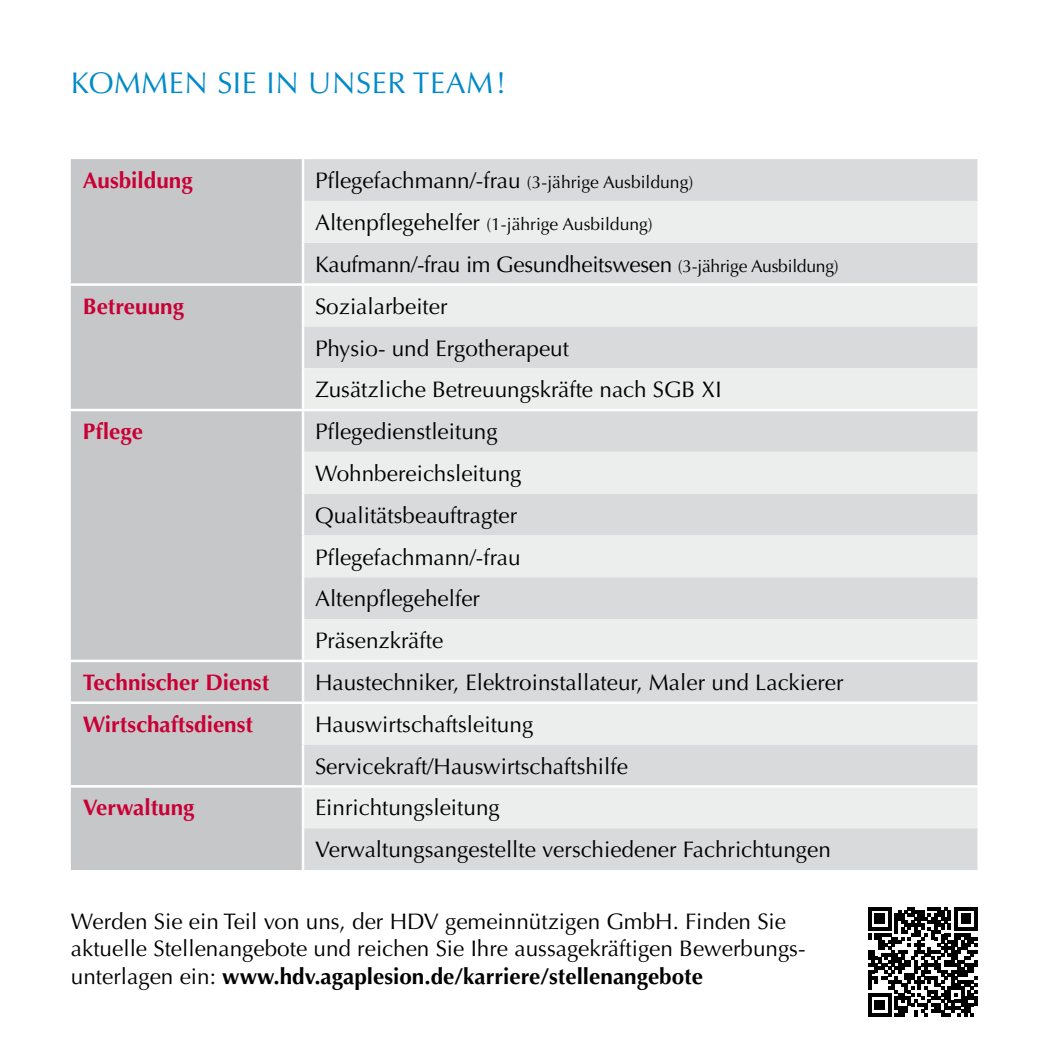
<style>
.page{position:relative;width:1049px;height:1049px;background:#fff}
.page>*{position:absolute;margin:0;border:0;box-sizing:border-box;transform-origin:0 0}
.t1{font:30px "Optima LT Pro";letter-spacing:.02em;color:#008ac9}
.t2{font:22.5px/41.8px "Optima LT Pro";color:#000}
.t3{font:700 22.5px "Optima LT Pro";color:#c90035}
.t4{font:17.5px "Optima LT Pro";color:#000}
.s1{font-size:22.5px}
.s2{font-size:17.5px}
.s3{font-weight:700}
</style>
<div class="page">
<div style="left:71px;top:159px;width:231px;height:711px;background:#c6c7c8"></div>
<div style="left:304px;top:159px;width:673px;height:711px;background:#d9dadb"></div>
<svg style="left:304px;top:201px;width:673px;height:627px;fill:#eceded"></svg>
<hr style="left:71px;top:283px;width:232px;height:3px;background:#fff">
<hr style="left:303px;top:283px;width:674px;height:3px;background:#fff">
<hr style="left:71px;top:409px;width:232px;height:2px;background:#fff">
<hr style="left:303px;top:409px;width:674px;height:2px;background:#fff">
<hr style="left:71px;top:660px;width:232px;height:2px;background:#fff">
<hr style="left:303px;top:660px;width:674px;height:2px;background:#fff">
<hr style="left:71px;top:701px;width:232px;height:3px;background:#fff">
<hr style="left:303px;top:701px;width:674px;height:3px;background:#fff">
<hr style="left:71px;top:785px;width:232px;height:3px;background:#fff">
<hr style="left:303px;top:785px;width:674px;height:3px;background:#fff">
<svg style="left:868px;top:907px;width:109px;height:109px"></svg>
<h1 class="t1" style="left:71px;top:64px;width:437px">KOMMEN SIE IN UNSER TEAM!</h1>
<p class="t3" style="left:83px;top:166px;width:111px">Ausbildung</p>
<p class="t4" style="left:315px;top:171px;width:380px"><span class="s1">Pflegefachmann/-frau</span> (3-jährige Ausbildung)</p>
<p class="t4" style="left:315px;top:213px;width:339px"><span class="s1">Altenpflegehelfer</span> (1-jährige Ausbildung)</p>
<p class="t2" style="left:315px;top:244px;width:525px">Kaufmann/-frau im Gesundheitswesen <span class="s2">(3-jährige Ausbildung)</span></p>
<p class="t3" style="left:83px;top:292px;width:103px">Betreuung</p>
<p class="t2" style="left:315px;top:285px;width:408px">Sozialarbeiter<br>Physio- und Ergotherapeut<br>Zusätzliche Betreuungskräfte nach SGB XI</p>
<p class="t3" style="left:83px;top:417px;width:62px">Pflege</p>
<p class="t2" style="left:315px;top:411px;width:208px">Pflegedienstleitung<br>Wohnbereichsleitung<br>Qualitätsbeauftragter<br>Pflegefachmann/-frau<br>Altenpflegehelfer<br>Präsenzkräfte</p>
<p class="t3" style="left:83px;top:668px;width:188px">Technischer Dienst</p>
<p class="t2" style="left:315px;top:662px;width:530px">Haustechniker, Elektroinstallateur, Maler und Lackierer</p>
<p class="t3" style="left:83px;top:710px;width:172px">Wirtschaftsdienst</p>
<p class="t2" style="left:315px;top:703px;width:314px">Hauswirtschaftsleitung<br>Servicekraft/Hauswirtschaftshilfe</p>
<p class="t3" style="left:83px;top:793px;width:113px">Verwaltung</p>
<p class="t2" style="left:315px;top:787px;width:517px">Einrichtungsleitung<br>Verwaltungsangestellte verschiedener Fachrichtungen</p>
<p class="t2" style="left:71px;top:908px;width:736px;line-height:27.2px">Werden Sie ein Teil von uns, der HDV gemeinnützigen GmbH. Finden Sie aktuelle Stellenangebote und reichen Sie Ihre aussagekräftigen Bewerbungs&shy;unterlagen ein: <span class="s3">www.hdv.agaplesion.de/karriere/stellenangebote</span></p>
</div>
